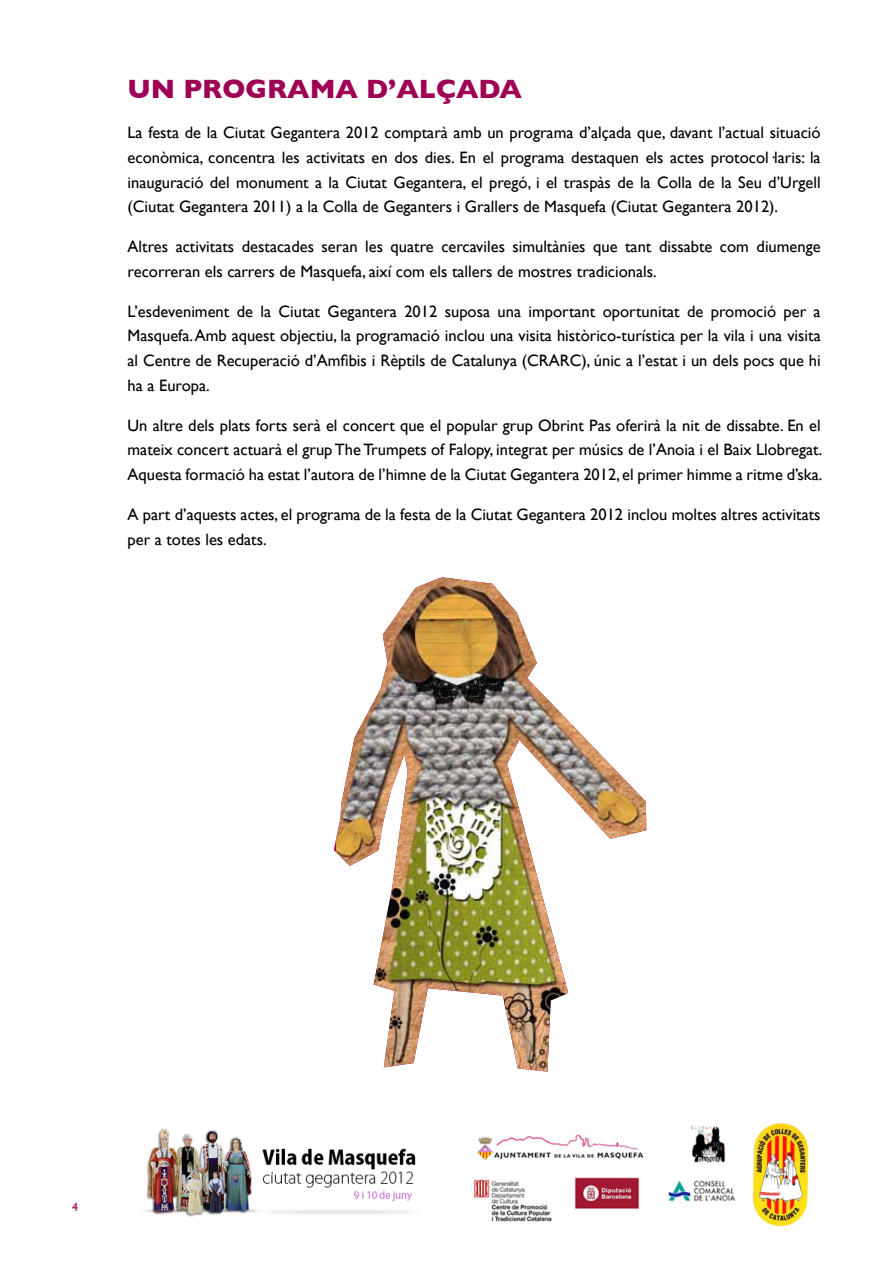
<style>
.page{position:relative;width:893px;height:1263px;background:#fff}
.page>*{position:absolute;margin:0;border:0;box-sizing:border-box;transform-origin:0 0}
.t1{font:700 27px "Gill Sans";color:#9e0054}
.t2{font:16.5px/24.8px "Gill Sans";color:#000;text-align:justify}
.t3{font:12px "Gill Sans";color:#9e0054}
</style>
<div class="page">
<img style="left:144px;top:1122px;width:665px;height:105px">
<img style="left:336px;top:578px;width:310px;height:493px">
<h1 class="t1" style="left:128px;top:73px;width:396px">UN PROGRAMA D’ALÇADA</h1>
<p class="t2" style="left:128px;top:120px;width:695px">La festa de la Ciutat Gegantera 2012 comptarà amb un programa d’alçada que, davant l’actual situació econòmica, concentra les activitats en dos dies. En el programa destaquen els actes protocol·laris: la inauguració del monument a la Ciutat Gegantera, el pregó, i el traspàs de la Colla de la Seu d’Urgell (Ciutat Gegantera 2011) a la Colla de Geganters i Grallers de Masquefa (Ciutat Gegantera 2012).</p>
<p class="t2" style="left:128px;top:234px;width:695px">Altres activitats destacades seran les quatre cercaviles simultànies que tant dissabte com diumenge recorreran els carrers de Masquefa, així com els tallers de mostres tradicionals.</p>
<p class="t2" style="left:128px;top:299px;width:695px">L’esdeveniment de la Ciutat Gegantera 2012 suposa una important oportunitat de promoció per a Masquefa. Amb aquest objectiu, la programació inclou una visita històrico-turística per la vila i una visita al Centre de Recuperació d’Amfibis i Rèptils de Catalunya (CRARC), únic a l’estat i un dels pocs que hi ha a Europa.</p>
<p class="t2" style="left:128px;top:413px;width:696px">Un altre dels plats forts serà el concert que el popular grup Obrint Pas oferirà la nit de dissabte. En el mateix concert actuarà el grup The Trumpets of Falopy, integrat per músics de l’Anoia i el Baix Llobregat.<br>Aquesta formació ha estat l’autora de l’himne de la Ciutat Gegantera 2012, el primer himme a ritme d’ska.</p>
<p class="t2" style="left:128px;top:502px;width:695px">A part d’aquests actes, el programa de la festa de la Ciutat Gegantera 2012 inclou moltes altres activitats per a totes les edats.</p>
<p class="t3" style="left:72px;top:1200px;width:7px">4</p>
</div>
